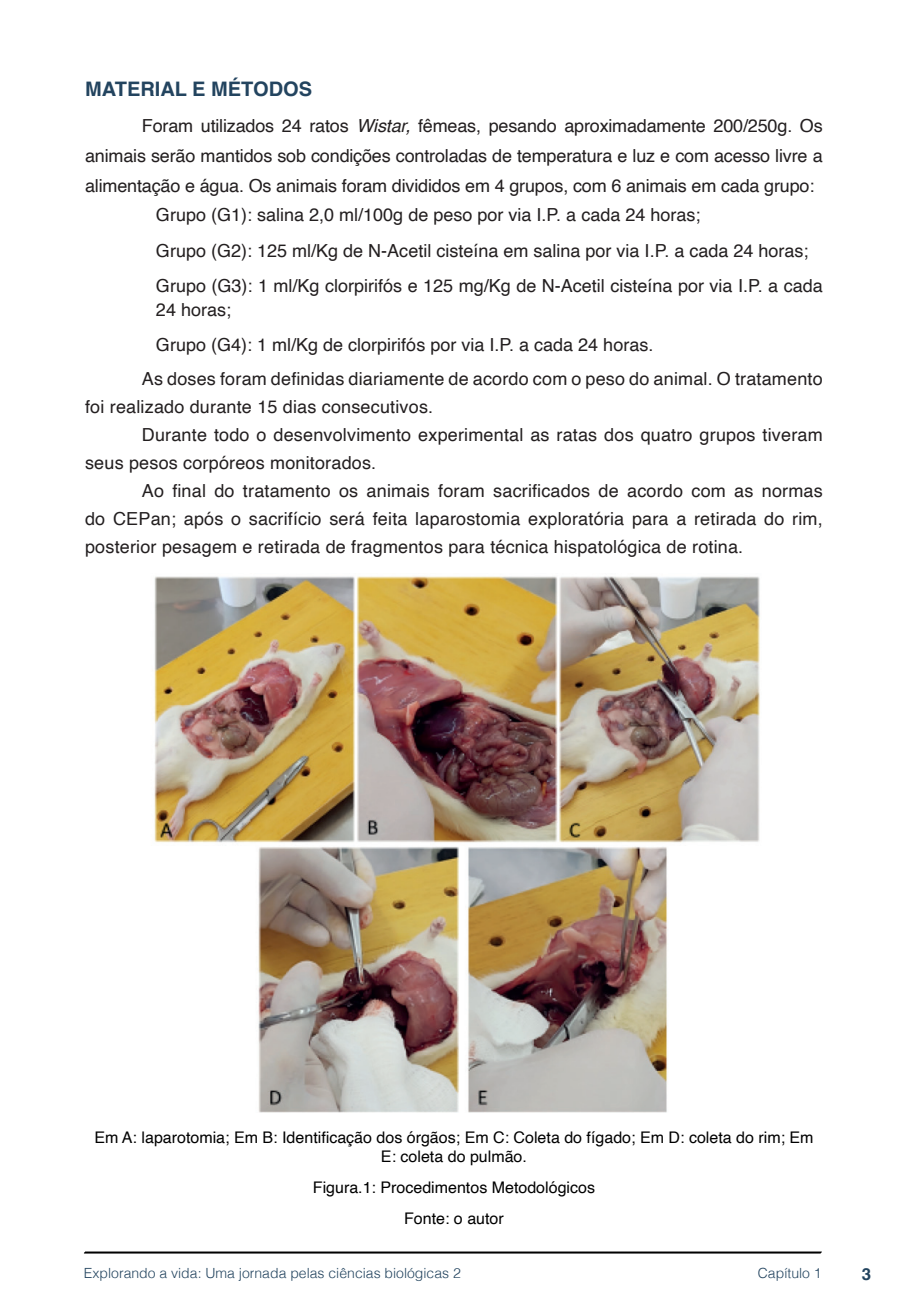
<style>
.page{position:relative;width:908px;height:1304px;background:#fff}
.page>*{position:absolute;margin:0;border:0;box-sizing:border-box;transform-origin:0 0}
.TITULOS{font:700 20px "Helvetica";color:#23445f}
.txt{font:18px/28px "Helvetica";letter-spacing:.01em;color:#231f20;text-align:justify}
.lista_simples{font:18px/24px "Helvetica";color:#231f20}
.t1{font:700 16.8px "Helvetica";color:#23445f}
.imagens_graf_tab{font:16px/19.2px "Helvetica";color:#000;text-align:center}
.t2{font:300 14px "Helvetica";color:#23445f}
.s1{font-style:italic}
</style>
<div class="page">
<svg style="left:84px;top:1251px;width:737px;height:3px;background:#515151"></svg>
<img style="left:154px;top:576px;width:606px;height:537px">
<p class="TITULOS" style="left:85px;top:77px;width:228px">MATERIAL E MÉTODOS</p>
<p class="txt" style="left:85px;top:111px;width:738px;line-height:30px;text-indent:57px">Foram utilizados 24 ratos <span class="s1">Wistar,</span> fêmeas, pesando aproximadamente 200/250g. Os animais serão mantidos sob condições controladas de temperatura e luz e com acesso livre a alimentação e água. Os animais foram divididos em 4 grupos, com 6 animais em cada grupo:</p>
<p class="lista_simples" style="left:156px;top:204px;width:545px">Grupo (G1): salina 2,0 ml/100g de peso por via I.P. a cada 24 horas;</p>
<p class="lista_simples" style="left:156px;top:239px;width:653px">Grupo (G2): 125 ml/Kg de N-Acetil cisteína em salina por via I.P. a cada 24 horas;</p>
<p class="lista_simples" style="left:156px;top:274px;width:668px">Grupo (G3): 1 ml/Kg clorpirifós e 125 mg/Kg de N-Acetil cisteína por via I.P. a cada<br>24 horas;</p>
<p class="lista_simples" style="left:156px;top:334px;width:498px">Grupo (G4): 1 ml/Kg de clorpirifós por via I.P. a cada 24 horas.</p>
<p class="txt" style="left:85px;top:365px;width:738px;text-indent:57px">As doses foram definidas diariamente de acordo com o peso do animal. O tratamento foi realizado durante 15 dias consecutivos.</p>
<p class="txt" style="left:85px;top:421px;width:738px;text-indent:57px">Durante todo o desenvolvimento experimental as ratas dos quatro grupos tiveram seus pesos corpóreos monitorados.</p>
<p class="txt" style="left:85px;top:477px;width:738px;text-indent:57px">Ao final do tratamento os animais foram sacrificados de acordo com as normas do CEPan; após o sacrifício será feita laparostomia exploratória para a retirada do rim, posterior pesagem e retirada de fragmentos para técnica hispatológica de rotina.</p>
<p class="imagens_graf_tab" style="left:94px;top:1128px;width:720px">Em A: laparotomia; Em B: Identificação dos órgãos; Em C: Coleta do fígado; Em D: coleta do rim; Em<br>E: coleta do pulmão.</p>
<p class="imagens_graf_tab" style="left:313px;top:1178px;width:283px">Figura.1: Procedimentos Metodológicos</p>
<p class="imagens_graf_tab" style="left:404px;top:1209px;width:101px">Fonte: o autor</p>
<p class="t2" style="left:84px;top:1261px;width:378px">Explorando a vida: Uma jornada pelas ciências biológicas 2</p>
<p class="t2" style="left:757px;top:1261px;width:65px">Capítulo 1</p>
<p class="t1" style="left:861px;top:1264px;width:11px">3</p>
</div>
